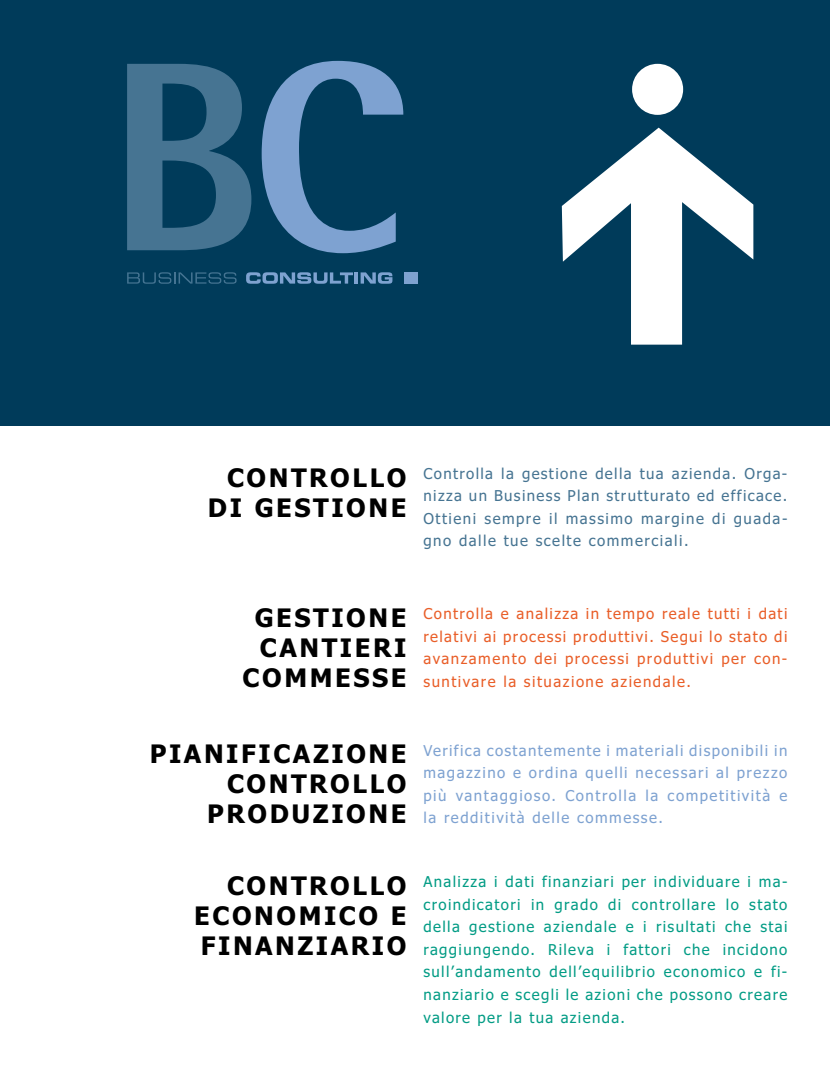
<style>
.page{position:relative;width:830px;height:1085px;background:#fff}
.page>*{position:absolute;margin:0;border:0;box-sizing:border-box;transform-origin:0 0}
.t1{font:800 270px "Rotis Semi Sans";color:#467492}
.t2{font:700 25.5px/30px "Tahoma";letter-spacing:.1em;color:#000;text-align:right}
.t3{font:15px/22.5px "Tahoma";letter-spacing:.09em;color:#039c85;text-align:justify}
.t4{font:15px/22.5px "Tahoma";letter-spacing:.1em;color:#e95e28;text-align:justify}
.t5{font:15px/22.5px "Tahoma";letter-spacing:.1em;color:#7ea2d1;text-align:justify}
.t6{font:15px/22.5px "Tahoma";letter-spacing:.1em;color:#467492;text-align:justify}
.s1{color:#7ea2d1}
</style>
<div class="page">
<div style="left:0;top:0;width:829px;height:425px;background:#003b5a"></div>
<svg style="left:561px;top:128px;width:192px;height:216px"></svg>
<div style="left:631px;top:64px;width:51px;height:51px;background:#fff;border-radius:50%"></div>
<svg style="left:127px;top:272px;width:109px;height:12px"></svg>
<svg style="left:246px;top:272px;width:107px;height:12px"></svg>
<hr style="left:354px;top:272px;width:4px;height:11px;background:#7ea2d0">
<svg style="left:360px;top:272px;width:32px;height:12px"></svg>
<div style="left:404px;top:272px;width:14px;height:11px;background:#7ea2d0"></div>
<p class="t1" style="left:108px;top:64px;width:298px">B<span class="s1">C</span></p>
<p class="t2" style="left:208px;top:465px;width:200px">CONTROLLO<br>DI GESTIONE</p>
<p class="t6" style="left:423px;top:463px;width:365px">Controlla la gestione della tua azienda. Orga&shy;nizza un Business Plan strutturato ed efficace.<br>Ottieni sempre il massimo margine di guada&shy;gno dalle tue scelte commerciali.</p>
<p class="t2" style="left:242px;top:605px;width:165px">GESTIONE<br>CANTIERI<br>COMMESSE</p>
<p class="t4" style="left:423px;top:604px;width:365px">Controlla e analizza in tempo reale tutti i dati relativi ai processi produttivi. Segui lo stato di avanzamento dei processi produttivi per con&shy;suntivare la situazione aziendale.</p>
<p class="t2" style="left:150px;top:741px;width:258px">PIANIFICAZIONE<br>CONTROLLO<br>PRODUZIONE</p>
<p class="t5" style="left:423px;top:740px;width:365px">Verifica costantemente i materiali disponibili in magazzino e ordina quelli necessari al prezzo più vantaggioso. Controlla la competitività e la redditività delle commesse.</p>
<p class="t2" style="left:194px;top:873px;width:214px;text-align:justify;text-indent:33px">CONTROLLO ECONOMICO E FINANZIARIO</p>
<p class="t3" style="left:423px;top:871px;width:365px">Analizza i dati finanziari per individuare i ma&shy;croindicatori in grado di controllare lo stato della gestione aziendale e i risultati che stai raggiungendo. Rileva i fattori che incidono sull’andamento dell’equilibrio economico e fi&shy;nanziario e scegli le azioni che possono creare valore per la tua azienda.</p>
</div>
